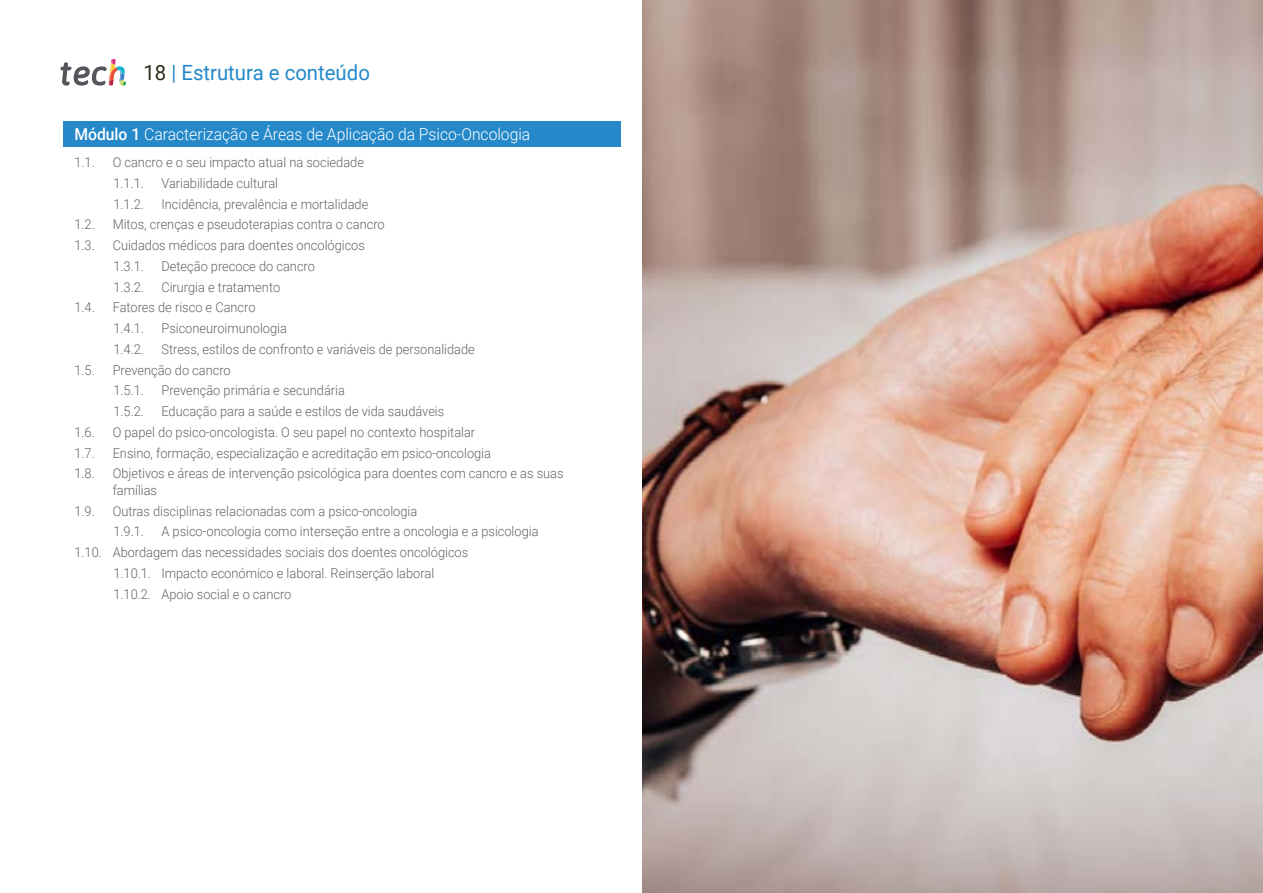
<style>
.page{position:relative;width:1263px;height:893px;background:#fff}
.page>*{position:absolute;margin:0;border:0;box-sizing:border-box;transform-origin:0 0}
.t1{font:21px "Roboto";color:#2488c9}
.t2{font:300 16.5px "Roboto";color:#fff;scale:.95 1}
.t3{font:300 13.5px/20.7px "Roboto";color:#61646a;scale:.95 1}
.s1{color:#312e20}
.s2{font-weight:500}
</style>
<div class="page">
<div style="left:63px;top:121px;width:558px;height:25px;background:#2488c9"></div>
<img style="left:642px;top:0;width:621px;height:893px">
<svg style="left:61px;top:59px;width:65px;height:27px"></svg>
<h1 class="t1" style="left:144px;top:57px;width:228px"><span class="s1">18</span> | Estrutura e conteúdo</h1>
<p class="t2" style="left:74px;top:123px;width:481px"><span class="s2">Módulo 1</span> Caracterização e Áreas de Aplicação da Psico-Oncologia</p>
<p class="t3" style="left:74px;top:151px;width:23px">1.1.</p>
<p class="t3" style="left:113px;top:151px;width:266px">O cancro e o seu impacto atual na sociedade<br>1.1.1.</p>
<p class="t3" style="left:161px;top:172px;width:124px">Variabilidade cultural</p>
<p class="t3" style="left:113px;top:193px;width:34px">1.1.2.</p>
<p class="t3" style="left:161px;top:193px;width:219px">Incidência, prevalência e mortalidade</p>
<p class="t3" style="left:74px;top:214px;width:23px">1.2.</p>
<p class="t3" style="left:113px;top:214px;width:288px">Mitos, crenças e pseudoterapias contra o cancro</p>
<p class="t3" style="left:74px;top:234px;width:23px">1.3.</p>
<p class="t3" style="left:113px;top:234px;width:267px">Cuidados médicos para doentes oncológicos<br>1.3.1.</p>
<p class="t3" style="left:161px;top:255px;width:163px">Deteção precoce do cancro</p>
<p class="t3" style="left:113px;top:276px;width:34px">1.3.2.</p>
<p class="t3" style="left:161px;top:276px;width:126px">Cirurgia e tratamento</p>
<p class="t3" style="left:74px;top:297px;width:23px">1.4.</p>
<p class="t3" style="left:113px;top:297px;width:152px">Fatores de risco e Cancro<br>1.4.1.</p>
<p class="t3" style="left:161px;top:317px;width:134px">Psiconeuroimunologia</p>
<p class="t3" style="left:113px;top:338px;width:34px">1.4.2.</p>
<p class="t3" style="left:161px;top:338px;width:331px">Stress, estilos de confronto e variáveis de personalidade</p>
<p class="t3" style="left:74px;top:359px;width:23px">1.5.</p>
<p class="t3" style="left:113px;top:359px;width:126px">Prevenção do cancro<br>1.5.1.</p>
<p class="t3" style="left:161px;top:380px;width:195px">Prevenção primária e secundária</p>
<p class="t3" style="left:113px;top:400px;width:34px">1.5.2.</p>
<p class="t3" style="left:161px;top:400px;width:299px">Educação para a saúde e estilos de vida saudáveis</p>
<p class="t3" style="left:74px;top:421px;width:23px">1.6.</p>
<p class="t3" style="left:113px;top:421px;width:383px">O papel do psico-oncologista. O seu papel no contexto hospitalar</p>
<p class="t3" style="left:74px;top:442px;width:23px">1.7.</p>
<p class="t3" style="left:113px;top:442px;width:400px">Ensino, formação, especialização e acreditação em psico-oncologia</p>
<p class="t3" style="left:74px;top:463px;width:23px">1.8.</p>
<p class="t3" style="left:113px;top:465px;width:476px;line-height:16.5px">Objetivos e áreas de intervenção psicológica para doentes com cancro e as suas famílias</p>
<p class="t3" style="left:74px;top:500px;width:23px">1.9.</p>
<p class="t3" style="left:113px;top:500px;width:322px">Outras disciplinas relacionadas com a psico-oncologia<br>1.9.1.</p>
<p class="t3" style="left:161px;top:521px;width:398px">A psico-oncologia como interseção entre a oncologia e a psicologia</p>
<p class="t3" style="left:74px;top:541px;width:416px">1.10. Abordagem das necessidades sociais dos doentes oncológicos</p>
<p class="t3" style="left:113px;top:562px;width:339px">1.10.1. Impacto económico e laboral. Reinserção laboral</p>
<p class="t3" style="left:113px;top:583px;width:189px">1.10.2. Apoio social e o cancro</p>
</div>
